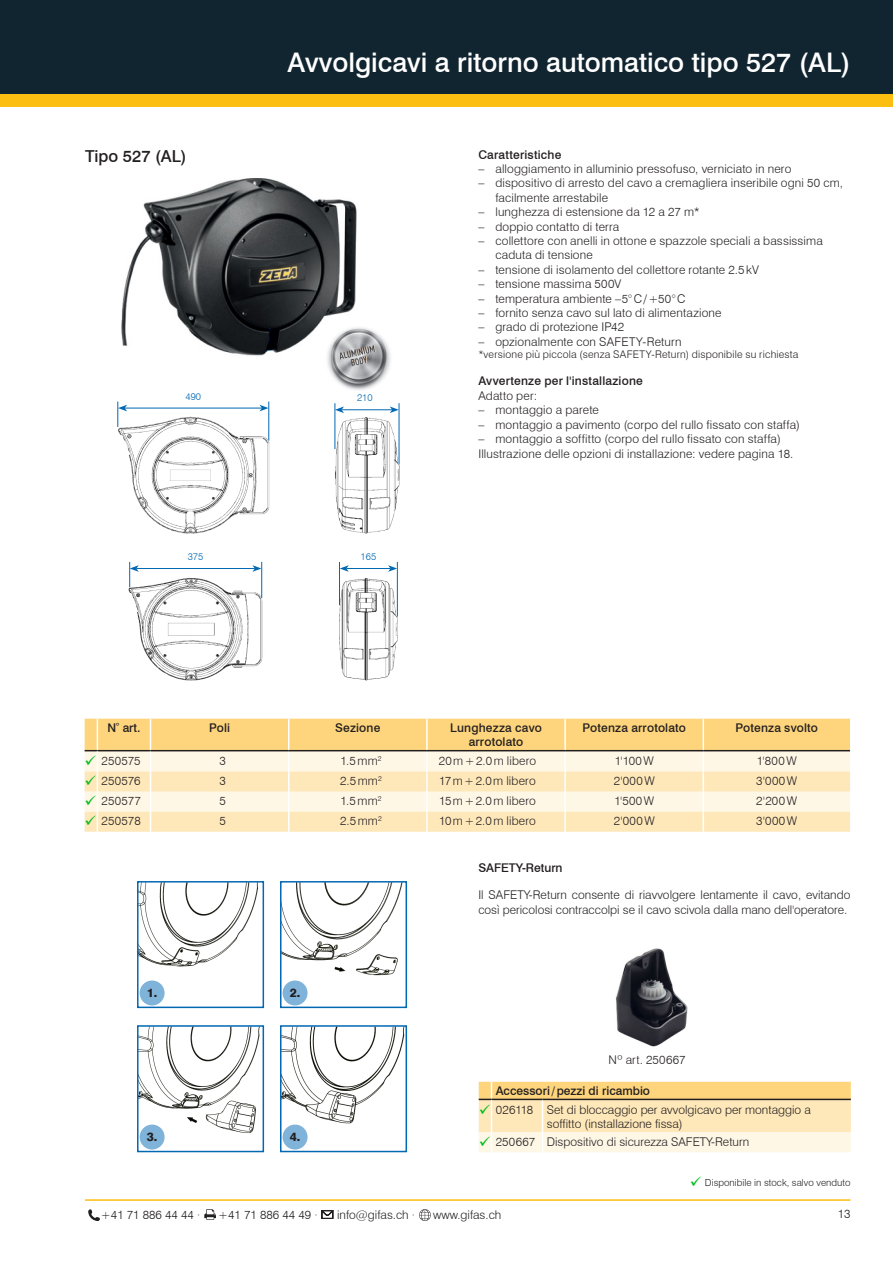
<style>
.page{position:relative;width:893px;height:1263px;background:#fff}
.page>*{position:absolute;margin:0;border:0;box-sizing:border-box;transform-origin:0 0}
.t1{font:500 27px "Swiss 721 BT";color:#fff}
.t2{font:500 16.5px "Swiss 721 BT";color:#231f20}
.t3{font:300 12px/14.4px "Swiss 721 BT";letter-spacing:.01em;color:#231f20}
.t4{font:500 12px/14.4px "Swiss 721 BT";letter-spacing:.015em;color:#231f20;text-align:center}
.t5{font:800 12px "Swiss 721 BT";color:#231f20}
.t6{font:300 10.5px "Swiss 721 BT";letter-spacing:.02em;color:#231f20}
.t7{font:300 9.75px "Swiss 721 BT";color:#231f20}
.t8{font:300 9.75px "Swiss 721 BT";color:#0168b3}
.s1{color:#00bf1d}
</style>
<div class="page">
<div style="left:0;top:89px;width:893px;height:17px;background:#fdbe12"></div>
<div style="left:0;top:0;width:893px;height:94px;background:#112530"></div>
<hr style="left:85px;top:1199px;width:765px;height:2px;background:#fdbe12">
<svg style="left:88px;top:1209px;width:12px;height:12px"></svg>
<svg style="left:204px;top:1209px;width:12px;height:11px"></svg>
<svg style="left:322px;top:1210px;width:11px;height:9px"></svg>
<svg style="left:419px;top:1209px;width:12px;height:12px"></svg>
<img style="left:616px;top:948px;width:72px;height:99px">
<img style="left:137px;top:881px;width:271px;height:272px">
<div style="left:137px;top:881px;width:127px;height:127px;border:2px solid #0168b3"></div>
<div style="left:137px;top:1025px;width:127px;height:127px;border:2px solid #0168b3"></div>
<div style="left:280px;top:881px;width:127px;height:127px;border:2px solid #0168b3"></div>
<div style="left:280px;top:1025px;width:127px;height:127px;border:2px solid #0168b3"></div>
<div style="left:140px;top:980px;width:25px;height:25px;background:#80b3d9;border-radius:50%"></div>
<div style="left:140px;top:1124px;width:25px;height:25px;background:#80b3d9;border-radius:50%"></div>
<div style="left:283px;top:980px;width:25px;height:25px;background:#80b3d9;border-radius:50%"></div>
<div style="left:283px;top:1124px;width:25px;height:25px;background:#80b3d9;border-radius:50%"></div>
<img style="left:121px;top:179px;width:236px;height:177px">
<img style="left:128px;top:575px;width:135px;height:106px">
<img style="left:117px;top:410px;width:283px;height:124px">
<img style="left:339px;top:575px;width:59px;height:106px">
<hr style="left:335px;top:403px;width:1px;height:46px;background:#0168b3">
<hr style="left:339px;top:562px;width:1px;height:43px;background:#0168b3">
<hr style="left:397px;top:562px;width:1px;height:55px;background:#0168b3">
<hr style="left:261px;top:562px;width:1px;height:36px;background:#0168b3">
<hr style="left:399px;top:403px;width:1px;height:61px;background:#0168b3">
<hr style="left:269px;top:401px;width:1px;height:40px;background:#0168b3">
<hr style="left:125px;top:408px;width:137px;height:1px;background:#0168b3">
<svg style="left:118px;top:401px;width:9px;height:26px"></svg>
<svg style="left:259px;top:405px;width:10px;height:6px"></svg>
<hr style="left:342px;top:409px;width:50px;height:1px;background:#0168b3">
<svg style="left:335px;top:406px;width:9px;height:7px"></svg>
<svg style="left:390px;top:406px;width:9px;height:7px"></svg>
<hr style="left:346px;top:568px;width:44px;height:1px;background:#0168b3">
<svg style="left:340px;top:565px;width:9px;height:7px"></svg>
<svg style="left:388px;top:565px;width:9px;height:7px"></svg>
<hr style="left:136px;top:568px;width:119px;height:1px;background:#0168b3">
<svg style="left:129px;top:562px;width:10px;height:25px"></svg>
<svg style="left:252px;top:565px;width:9px;height:7px"></svg>
<img style="left:312px;top:323px;width:79px;height:67px">
<svg style="left:85px;top:719px;width:765px;height:113px;background:#fbe5b8"></svg>
<svg style="left:479px;top:1082px;width:372px;height:70px;background:#f9e3b5"></svg>
<h1 class="t1" style="left:287px;top:46px;width:565px">Avvolgicavi a ritorno automatico tipo 527 (AL)</h1>
<h2 class="t2" style="left:85px;top:146px;width:103px">Tipo 527 (AL)</h2>
<p class="t4" style="left:478px;top:147px;width:85px">Caratteristiche</p>
<p class="t3" style="left:478px;top:161px;width:315px">– alloggiamento in alluminio pressofuso, verniciato in nero</p>
<p class="t3" style="left:495px;top:176px;width:349px;text-indent:-17px">– dispositivo di arresto del cavo a cremagliera inseribile ogni 50 cm, facilmente arrestabile</p>
<p class="t3" style="left:478px;top:205px;width:223px">– lunghezza di estensione da 12 a 27 m*</p>
<p class="t3" style="left:478px;top:219px;width:142px">– doppio contatto di terra</p>
<p class="t3" style="left:495px;top:233px;width:329px;text-indent:-17px">– collettore con anelli in ottone e spazzole speciali a bassissima caduta di tensione</p>
<p class="t3" style="left:478px;top:262px;width:282px">– tensione di isolamento del collettore rotante 2.5kV</p>
<p class="t3" style="left:478px;top:277px;width:145px">– tensione massima 500V</p>
<p class="t3" style="left:478px;top:291px;width:209px">– temperatura ambiente –5°C/+50°C</p>
<p class="t3" style="left:478px;top:305px;width:245px">– fornito senza cavo sul lato di alimentazione</p>
<p class="t3" style="left:478px;top:320px;width:147px">– grado di protezione IP42</p>
<p class="t3" style="left:478px;top:334px;width:205px">– opzionalmente con SAFETY-Return</p>
<p class="t6" style="left:478px;top:348px;width:322px">*versione più piccola (senza SAFETY-Return) disponibile su richiesta</p>
<p class="t4" style="left:478px;top:374px;width:166px">Avvertenze per l'installazione</p>
<p class="t3" style="left:478px;top:388px;width:60px">Adatto per:</p>
<p class="t3" style="left:478px;top:403px;width:122px">– montaggio a parete</p>
<p class="t3" style="left:478px;top:417px;width:323px">– montaggio a pavimento (corpo del rullo fissato con staffa)</p>
<p class="t3" style="left:478px;top:431px;width:317px">– montaggio a soffitto (corpo del rullo fissato con staffa)<br>Illustrazione delle opzioni di installazione: vedere pagina 18.</p>
<p class="t8" style="left:185px;top:390px;width:17px">490</p>
<p class="t8" style="left:357px;top:392px;width:17px">210</p>
<p class="t8" style="left:188px;top:551px;width:17px">375</p>
<p class="t8" style="left:361px;top:551px;width:17px">165</p>
<p class="t4" style="left:107px;top:720px;width:34px">N<sup>º</sup> art.</p>
<p class="t4" style="left:209px;top:720px;width:23px">Poli</p>
<p class="t4" style="left:335px;top:720px;width:47px">Sezione</p>
<p class="t4" style="left:450px;top:720px;width:93px">Lunghezza cavo arrotolato</p>
<p class="t4" style="left:582px;top:720px;width:105px">Potenza arrotolato</p>
<p class="t4" style="left:735px;top:720px;width:84px">Potenza svolto</p>
<p class="t3" style="left:85px;top:753px;width:58px"><span class="s1">✓</span> 250575</p>
<p class="t3" style="left:220px;top:753px;width:8px">3</p>
<p class="t3" style="left:340px;top:753px;width:43px">1.5mm<sup>2</sup></p>
<p class="t3" style="left:439px;top:753px;width:99px">20m+2.0m libero</p>
<p class="t3" style="left:615px;top:753px;width:41px">1'100W</p>
<p class="t3" style="left:757px;top:753px;width:41px">1'800W</p>
<p class="t3" style="left:85px;top:773px;width:57px"><span class="s1">✓</span> 250576</p>
<p class="t3" style="left:220px;top:773px;width:8px">3</p>
<p class="t3" style="left:340px;top:773px;width:43px">2.5mm<sup>2</sup></p>
<p class="t3" style="left:439px;top:773px;width:98px">17m+2.0m libero</p>
<p class="t3" style="left:614px;top:773px;width:42px">2'000W</p>
<p class="t3" style="left:756px;top:773px;width:42px">3'000W</p>
<p class="t3" style="left:85px;top:793px;width:58px"><span class="s1">✓</span> 250577</p>
<p class="t3" style="left:220px;top:793px;width:8px">5</p>
<p class="t3" style="left:340px;top:793px;width:43px">1.5mm<sup>2</sup></p>
<p class="t3" style="left:439px;top:793px;width:98px">15m+2.0m libero</p>
<p class="t3" style="left:614px;top:793px;width:41px">1'500W</p>
<p class="t3" style="left:756px;top:793px;width:42px">2'200W</p>
<p class="t3" style="left:85px;top:813px;width:58px"><span class="s1">✓</span> 250578</p>
<p class="t3" style="left:220px;top:813px;width:8px">5</p>
<p class="t3" style="left:340px;top:813px;width:43px">2.5mm<sup>2</sup></p>
<p class="t3" style="left:439px;top:813px;width:98px">10m+2.0m libero</p>
<p class="t3" style="left:614px;top:813px;width:42px">2'000W</p>
<p class="t3" style="left:756px;top:813px;width:42px">3'000W</p>
<p class="t4" style="left:478px;top:860px;width:86px">SAFETY-Return</p>
<p class="t5" style="left:147px;top:985px;width:12px">1.</p>
<p class="t5" style="left:147px;top:1129px;width:12px">3.</p>
<p class="t5" style="left:290px;top:985px;width:12px">2.</p>
<p class="t5" style="left:290px;top:1129px;width:12px">4.</p>
<p class="t3" style="left:478px;top:888px;width:374px">Il SAFETY-Return consente di riavvolgere lentamente il cavo, evitando così pericolosi contraccolpi se il cavo scivola dalla mano dell'operatore.</p>
<p class="t3" style="left:609px;top:1053px;width:79px">Nº art. 250667</p>
<p class="t4" style="left:496px;top:1083px;width:156px">Accessori/pezzi di ricambio</p>
<p class="t3" style="left:547px;top:1102px;width:266px;text-indent:-68px"><span class="s1">✓</span> 026118 Set di bloccaggio per avvolgicavo per montaggio a soffitto (installazione fissa)</p>
<p class="t3" style="left:479px;top:1134px;width:272px"><span class="s1">✓</span> 250667 Dispositivo di sicurezza SAFETY-Return</p>
<p class="t7" style="left:690px;top:1177px;width:162px"><span class="s1">✓</span> Disponibile in stock, salvo venduto</p>
<p class="t3" style="left:101px;top:1207px;width:101px">+41 71 886 44 44 ·</p>
<p class="t3" style="left:218px;top:1207px;width:101px">+41 71 886 44 49 ·</p>
<p class="t3" style="left:337px;top:1207px;width:80px">info@gifas.ch ·</p>
<p class="t3" style="left:433px;top:1207px;width:70px">www.gifas.ch</p>
<p class="t3" style="left:838px;top:1207px;width:14px">13</p>
</div>
